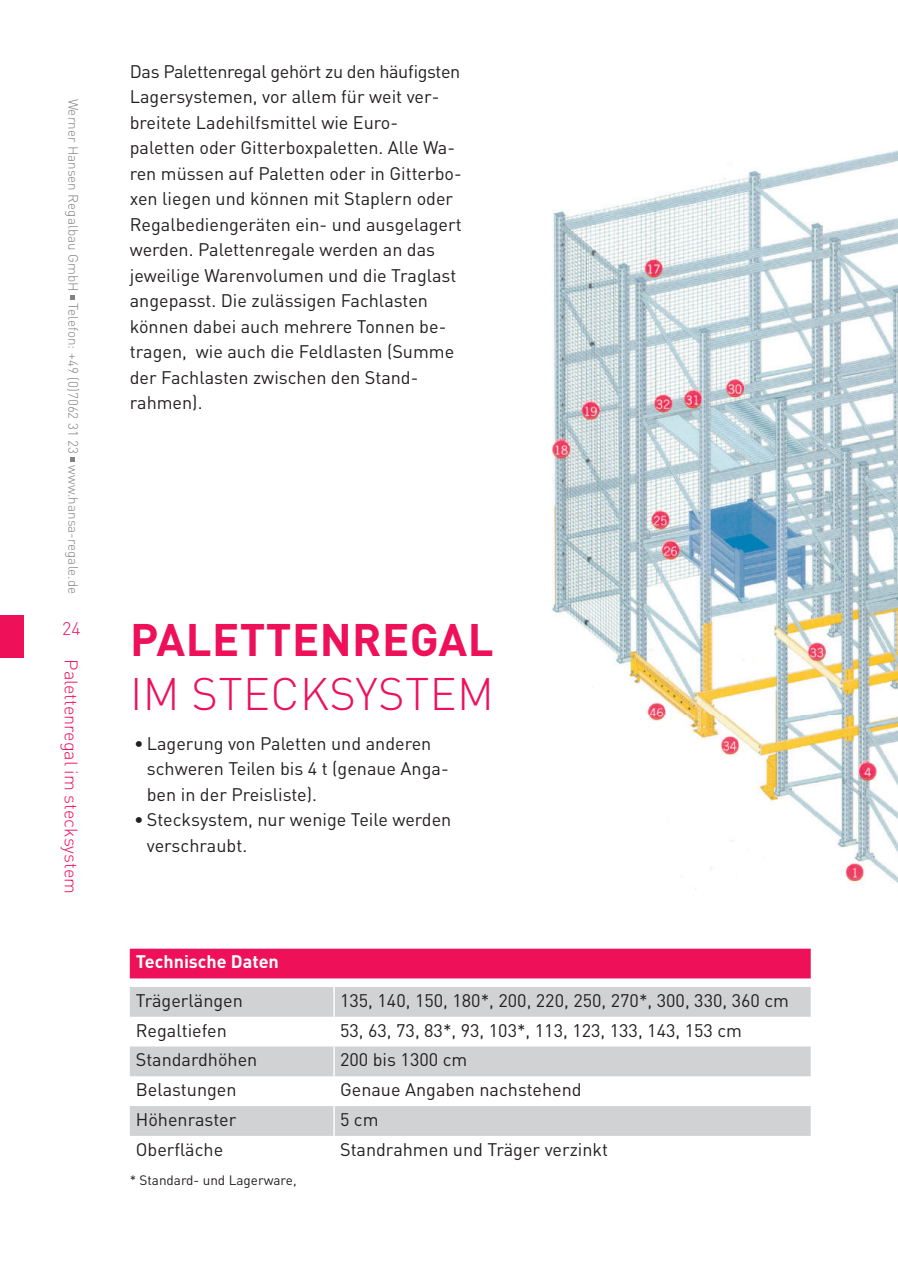
<style>
.page{position:relative;width:898px;height:1272px;background:#fff}
.page>*{position:absolute;margin:0;border:0;box-sizing:border-box;transform-origin:0 0}
.t1{font:700 45px "DIN Pro";letter-spacing:.01em;color:#ee1059}
.t2{font:300 45px "DIN Pro";letter-spacing:.01em;color:#ee1059}
.t3{font:18px/25.5px "DIN Pro";color:#231f20}
.t4{font:300 18px "DIN Pro";color:#ee1059}
.t5{font:700 18px "DIN Pro";color:#fff}
.t6{font:300 13.5px "DIN Pro";color:#808285}
.t7{font:13.5px "DIN Pro";color:#231f20}
</style>
<div class="page">
<div style="left:0;top:614px;width:23px;height:43px;background:#ee1059"></div>
<svg style="left:70px;top:295px;width:4px;height:4px"></svg>
<svg style="left:70px;top:457px;width:4px;height:5px"></svg>
<img style="left:552px;top:150px;width:345px;height:740px">
<div style="left:130px;top:948px;width:680px;height:30px;background:#ee1059"></div>
<svg style="left:130px;top:987px;width:680px;height:148px;fill:#d1d2d4"></svg>
<hr style="left:333px;top:986px;width:2px;height:30px;background:#fff">
<hr style="left:333px;top:1046px;width:2px;height:30px;background:#fff">
<hr style="left:333px;top:1106px;width:2px;height:29px;background:#fff">
<p class="t6" style="left:82px;top:99px;width:497px;rotate:90deg">Werner Hansen Regalbau GmbH Telefon: +49 (0)7062 31 23 www.hansa-regale.de</p>
<p class="t4" style="left:62px;top:616px;width:20px">24</p>
<p class="t4" style="left:84px;top:659px;width:236px;rotate:90deg">Palettenregal im stecksystem</p>
<p class="t3" style="left:130px;top:58px;width:333px">Das Palettenregal gehört zu den häufigsten Lagersystemen, vor allem für weit ver&shy;breitete Ladehilfsmittel wie Euro&shy;paletten oder Gitterboxpaletten. Alle Wa&shy;ren müssen auf Paletten oder in Gitterbo&shy;xen liegen und können mit Staplern oder Regalbediengeräten ein- und ausgelagert werden. Palettenregale werden an das jeweilige Warenvolumen und die Traglast angepasst. Die zulässigen Fachlasten können dabei auch mehrere Tonnen be&shy;tragen, wie auch die Feldlasten (Summe der Fachlasten zwischen den Stand&shy;rahmen).</p>
<h1 class="t1" style="left:130px;top:608px;width:365px">PALETTENREGAL</h1>
<h1 class="t2" style="left:130px;top:662px;width:365px">IM STECKSYSTEM</h1>
<p class="t3" style="left:147px;top:729px;width:303px;text-indent:-13px">• Lagerung von Paletten und anderen schweren Teilen bis 4 t (genaue Anga&shy;ben in der Preisliste).</p>
<p class="t3" style="left:147px;top:806px;width:306px;text-indent:-13px">• Stecksystem, nur wenige Teile werden verschraubt.</p>
<p class="t5" style="left:136px;top:949px;width:144px">Technische Daten</p>
<p class="t3" style="left:136px;top:986px;width:109px">Trägerlängen</p>
<p class="t3" style="left:340px;top:986px;width:450px">135, 140, 150, 180*, 200, 220, 250, 270*, 300, 330, 360 cm</p>
<p class="t3" style="left:136px;top:1016px;width:92px">Regaltiefen</p>
<p class="t3" style="left:340px;top:1016px;width:403px">53, 63, 73, 83*, 93, 103*, 113, 123, 133, 143, 153 cm</p>
<p class="t3" style="left:136px;top:1046px;width:123px">Standardhöhen</p>
<p class="t3" style="left:340px;top:1046px;width:129px">200 bis 1300 cm</p>
<p class="t3" style="left:136px;top:1076px;width:102px">Belastungen</p>
<p class="t3" style="left:340px;top:1076px;width:243px">Genaue Angaben nachstehend</p>
<p class="t3" style="left:136px;top:1105px;width:102px">Höhenraster</p>
<p class="t3" style="left:340px;top:1105px;width:40px">5 cm</p>
<p class="t3" style="left:136px;top:1135px;width:89px">Oberfläche</p>
<p class="t3" style="left:340px;top:1135px;width:269px">Standrahmen und Träger verzinkt</p>
<p class="t7" style="left:130px;top:1170px;width:168px">* Standard- und Lagerware,</p>
</div>
